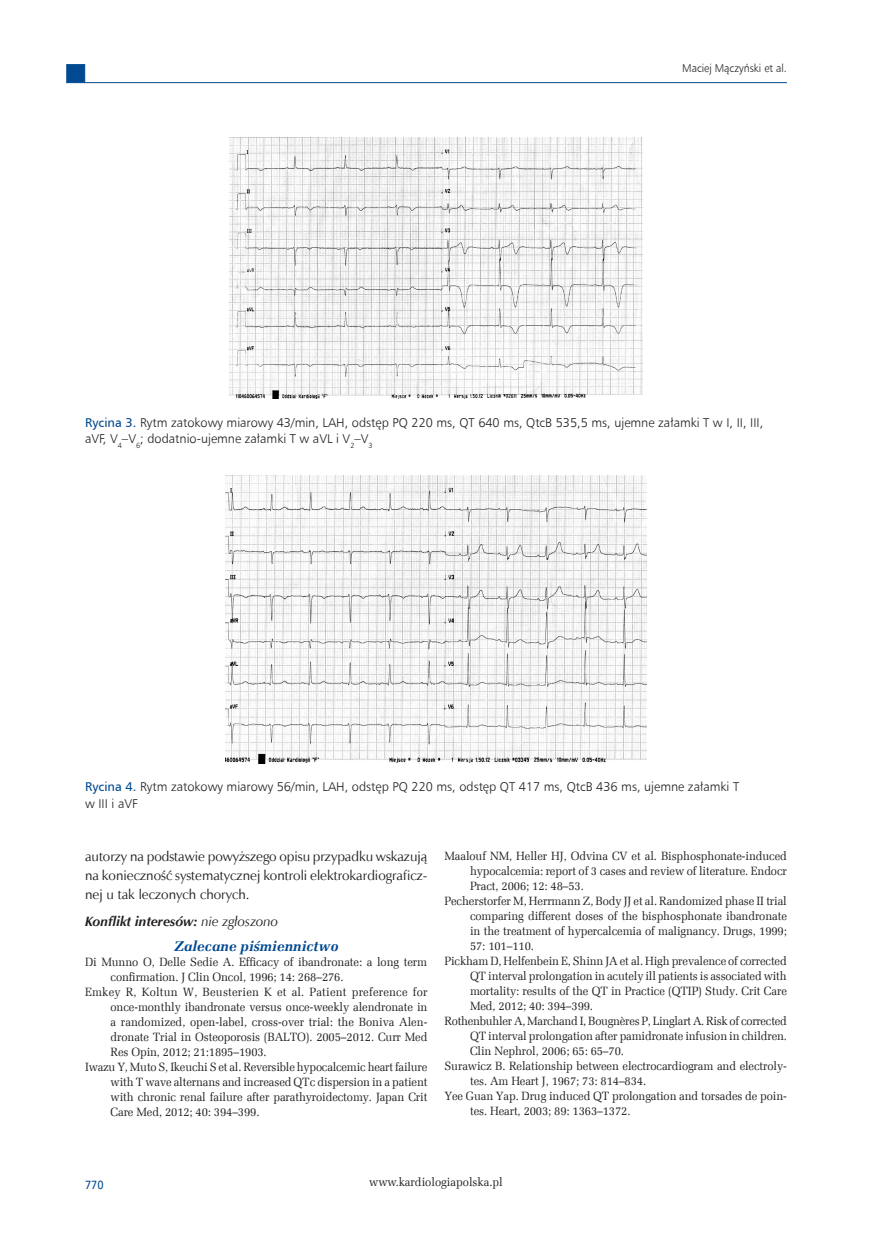
<style>
.page{position:relative;width:872px;height:1234px;background:#fff}
.page>*{position:absolute;margin:0;border:0;box-sizing:border-box;transform-origin:0 0}
._19_Pismiennictwo_ty{font:italic 700 14.25px "Zapf Ellipt EU";color:#014990}
._09_Tekst_PL{font:13.65px/18.8px "Zapf Humnst EU";color:#231f20;text-align:justify}
._18_Konflikt_PL{font:italic 700 13.65px "Zapf Humnst EU";color:#231f20}
._26_Rycina_podpis{font:12.75px/16.5px "Humnst 777 Lt EU";color:#231f20}
._20_Pismiennictwo_co{font:12px/15px "Zapf Ellipt EU";letter-spacing:-.01em;color:#231f20;text-align:justify;scale:.95 1}
.t1{font:12px "Humnst 777 EU";color:#014990;scale:.9 1}
.t2{font:11.25px "Humnst 777 Lt EU";color:#231f20;scale:.95 1}
.s1{font-family:"Humnst 777 EU";color:#014990}
.s2{font-weight:400}
</style>
<div class="page">
<hr style="left:85px;top:82px;width:702px;height:1px;background:#014990">
<div style="left:66px;top:64px;width:19px;height:19px;background:#014990;border:1px solid #014990"></div>
<img style="left:229px;top:138px;width:414px;height:261px">
<img style="left:225px;top:475px;width:421px;height:288px">
<p class="t2" style="left:682px;top:61px;width:112px">Maciej Mączyński et al.</p>
<p class="_26_Rycina_podpis" style="left:85px;top:414px;width:679px"><span class="s1">Rycina 3.</span> Rytm zatokowy miarowy 43/min, LAH, odstęp PQ 220 ms, QT 640 ms, QtcB 535,5 ms, ujemne załamki T w I, II, III, aVF, V<sub>4</sub>–V<sub>6</sub>; dodatnio-ujemne załamki T w aVL i V<sub>2</sub>–V<sub>3</sub></p>
<p class="_26_Rycina_podpis" style="left:85px;top:778px;width:655px"><span class="s1">Rycina 4.</span> Rytm zatokowy miarowy 56/min, LAH, odstęp PQ 220 ms, odstęp QT 417 ms, QtcB 436 ms, ujemne załamki T w III i aVF</p>
<p class="_09_Tekst_PL" style="left:85px;top:846px;width:344px">autorzy na podstawie powyższego opisu przypadku wskazują na konieczność systematycznej kontroli elektrokardiograficz&shy;nej u tak leczonych chorych.</p>
<p class="_18_Konflikt_PL" style="left:85px;top:912px;width:195px">Konflikt interesów: <span class="s2">nie zgłoszono</span></p>
<p class="_19_Pismiennictwo_ty" style="left:174px;top:937px;width:166px">Zalecane piśmiennictwo</p>
<p class="_20_Pismiennictwo_co" style="left:111px;top:954px;width:335px;text-indent:-26px">Di Munno O, Delle Sedie A. Efficacy of ibandronate: a long term confirmation. J Clin Oncol, 1996; 14: 268–276.</p>
<p class="_20_Pismiennictwo_co" style="left:111px;top:984px;width:335px;text-indent:-26px">Emkey R, Koltun W, Beusterien K et al. Patient preference for once-monthly ibandronate versus once-weekly alendronate in a randomized, open-label, cross-over trial: the Boniva Alen&shy;dronate Trial in Osteoporosis (BALTO). 2005–2012. Curr Med Res Opin, 2012; 21:1895–1903.</p>
<p class="_20_Pismiennictwo_co" style="left:111px;top:1059px;width:335px;text-indent:-26px">Iwazu Y, Muto S, Ikeuchi S et al. Reversible hypocalcemic heart failure with T wave alternans and increased QTc dispersion in a patient with chronic renal failure after parathyroidectomy. Japan Crit Care Med, 2012; 40: 394–399.</p>
<p class="_20_Pismiennictwo_co" style="left:470px;top:848px;width:335px;text-indent:-26px">Maalouf NM, Heller HJ, Odvina CV et al. Bisphosphonate-induced hypocalcemia: report of 3 cases and review of literature. Endocr Pract, 2006; 12: 48–53.</p>
<p class="_20_Pismiennictwo_co" style="left:470px;top:893px;width:335px;text-indent:-26px">Pecherstorfer M, Herrmann Z, Body JJ et al. Randomized phase II trial comparing different doses of the bisphosphonate ibandronate in the treatment of hypercalcemia of malignancy. Drugs, 1999; 57: 101–110.</p>
<p class="_20_Pismiennictwo_co" style="left:470px;top:953px;width:335px;text-indent:-26px">Pickham D, Helfenbein E, Shinn JA et al. High prevalence of corrected QT interval prolongation in acutely ill patients is associated with mortality: results of the QT in Practice (QTIP) Study. Crit Care Med, 2012; 40: 394–399.</p>
<p class="_20_Pismiennictwo_co" style="left:470px;top:1013px;width:335px;text-indent:-26px">Rothenbuhler A, Marchand I, Bougnères P, Linglart A. Risk of corrected QT interval prolongation after pamidronate infusion in children.<br>Clin Nephrol, 2006; 65: 65–70.</p>
<p class="_20_Pismiennictwo_co" style="left:470px;top:1058px;width:335px;text-indent:-26px">Surawicz B. Relationship between electrocardiogram and electroly&shy;tes. Am Heart J, 1967; 73: 814–834.</p>
<p class="_20_Pismiennictwo_co" style="left:470px;top:1088px;width:335px;text-indent:-26px">Yee Guan Yap. Drug induced QT prolongation and torsades de poin&shy;tes. Heart, 2003; 89: 1363–1372.</p>
<p class="t1" style="left:85px;top:1176px;width:22px">770</p>
<p class="_20_Pismiennictwo_co" style="left:369px;top:1173px;width:142px">www.kardiologiapolska.pl</p>
</div>
